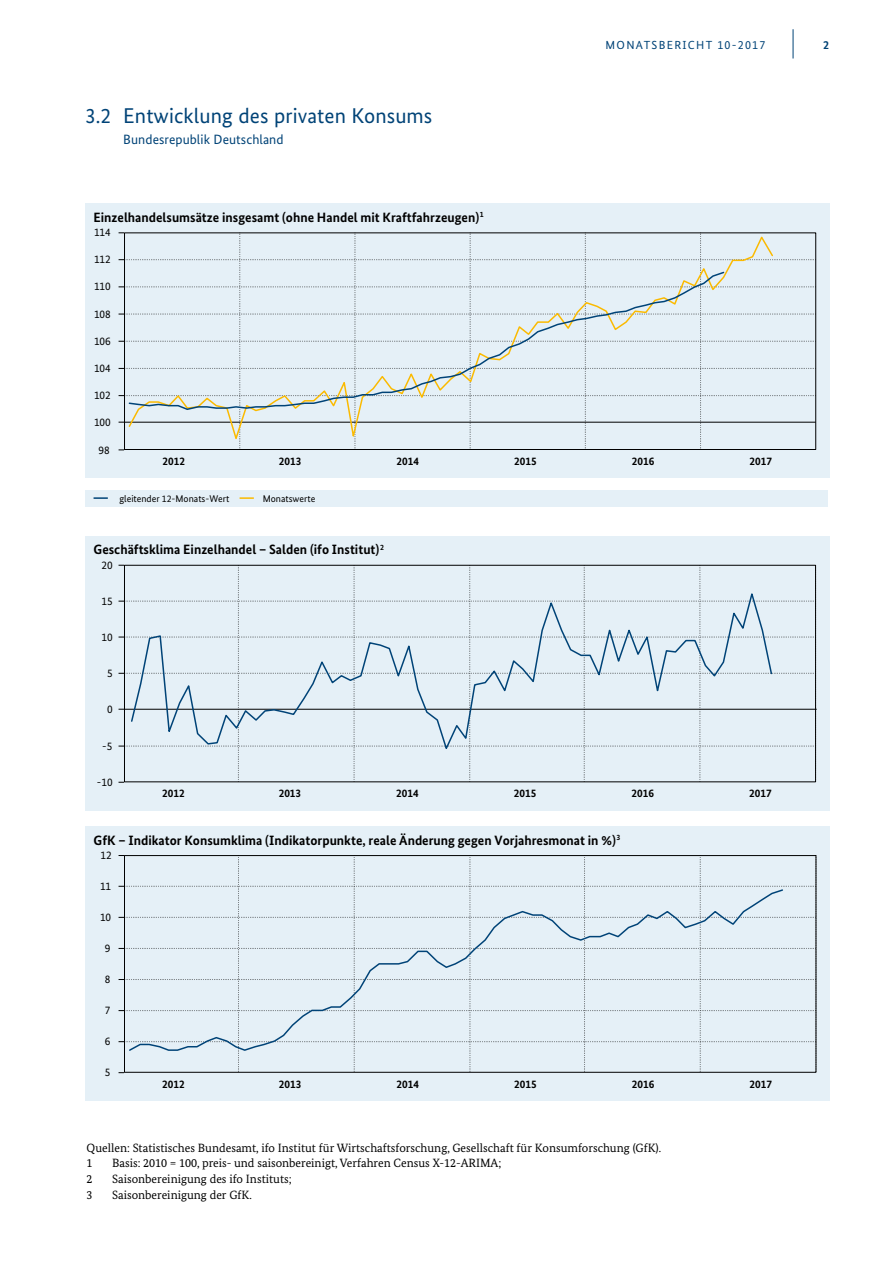
<style>
.page{position:relative;width:893px;height:1263px;background:#fff}
.page>*{position:absolute;margin:0;border:0;box-sizing:border-box;transform-origin:0 0}
.t1{font:21.3px "Bundes Sans";letter-spacing:.005em;color:#004377}
.t2{font:700 13.5px "Bundes Sans";color:#000}
.t3{font:13.5px "Bundes Sans";letter-spacing:.005em;color:#004377}
.t4{font:12px/15.8px "Bundes Serif";color:#000}
.t5{font:700 12px "Bundes Sans Office";color:#004275}
.t6{font:11.7px "Bundes Sans";letter-spacing:.11em;color:#004377}
.t7{font:700 11.25px "Bundes Sans";color:#000}
.t8{font:11.25px "Bundes Sans";color:#000}
.t9{font:9.75px "Bundes Sans";color:#000}
.s1{font-size:12px}
</style>
<div class="page">
<hr style="left:793px;top:29px;width:1px;height:30px;background:#004377">
<div style="left:85px;top:204px;width:744px;height:274px;background:#e5f0f7"></div>
<div style="left:124px;top:232px;width:692px;height:218px;border:1px solid #000"></div>
<svg style="left:127px;top:234px;width:647px;height:208px"></svg>
<svg style="left:128px;top:271px;width:597px;height:140px"></svg>
<div style="left:85px;top:536px;width:744px;height:274px;background:#e5f0f7"></div>
<hr style="left:125px;top:709px;width:692px;height:1px;background:#000">
<svg style="left:119px;top:565px;width:697px;height:217px"></svg>
<svg style="left:130px;top:588px;width:643px;height:164px"></svg>
<div style="left:85px;top:826px;width:744px;height:275px;background:#e5f0f7"></div>
<svg style="left:119px;top:855px;width:698px;height:217px"></svg>
<svg style="left:128px;top:888px;width:656px;height:164px"></svg>
<div style="left:85px;top:490px;width:743px;height:16px;background:#e5f0f7"></div>
<svg style="left:94px;top:497px;width:14px;height:2px"></svg>
<svg style="left:240px;top:497px;width:14px;height:2px"></svg>
<h1 class="t1" style="left:85px;top:103px;width:349px">3.2 Entwicklung des privaten Konsums</h1>
<p class="t3" style="left:123px;top:131px;width:162px">Bundesrepublik Deutschland</p>
<p class="t2" style="left:94px;top:209px;width:392px">Einzelhandelsumsätze insgesamt (ohne Handel mit Kraftfahrzeugen)<sup>1</sup></p>
<p class="t8" style="left:94px;top:225px;width:18px">114</p>
<p class="t8" style="left:94px;top:253px;width:18px">112</p>
<p class="t8" style="left:94px;top:280px;width:18px">110</p>
<p class="t8" style="left:94px;top:307px;width:18px">108</p>
<p class="t8" style="left:94px;top:334px;width:18px">106</p>
<p class="t8" style="left:94px;top:361px;width:18px">104</p>
<p class="t8" style="left:94px;top:388px;width:18px">102</p>
<p class="t8" style="left:94px;top:416px;width:18px">100</p>
<p class="t8" style="left:99px;top:443px;width:13px">98</p>
<p class="t6" style="left:606px;top:38px;width:161px">MONATSBERICHT <span class="s1">10-2017</span></p>
<p class="t7" style="left:163px;top:454px;width:24px">2012</p>
<p class="t7" style="left:279px;top:454px;width:24px">2013</p>
<p class="t7" style="left:397px;top:454px;width:24px">2014</p>
<p class="t7" style="left:514px;top:454px;width:24px">2015</p>
<p class="t7" style="left:632px;top:454px;width:24px">2016</p>
<p class="t7" style="left:749px;top:454px;width:24px">2017</p>
<p class="t9" style="left:119px;top:493px;width:112px">gleitender 12-Monats-Wert</p>
<p class="t9" style="left:263px;top:493px;width:54px">Monatswerte</p>
<p class="t2" style="left:94px;top:541px;width:292px">Geschäftsklima Einzelhandel – Salden (ifo Institut)<sup>2</sup></p>
<p class="t8" style="left:102px;top:558px;width:13px">20</p>
<p class="t8" style="left:102px;top:594px;width:13px">15</p>
<p class="t8" style="left:102px;top:630px;width:13px">10</p>
<p class="t8" style="left:107px;top:666px;width:7px">5</p>
<p class="t8" style="left:107px;top:703px;width:7px">0</p>
<p class="t8" style="left:102px;top:739px;width:12px">-5</p>
<p class="t8" style="left:97px;top:775px;width:17px">-10</p>
<p class="t7" style="left:162px;top:787px;width:24px">2012</p>
<p class="t7" style="left:279px;top:787px;width:24px">2013</p>
<p class="t7" style="left:396px;top:787px;width:24px">2014</p>
<p class="t7" style="left:514px;top:787px;width:24px">2015</p>
<p class="t7" style="left:631px;top:787px;width:24px">2016</p>
<p class="t7" style="left:749px;top:787px;width:24px">2017</p>
<p class="t2" style="left:94px;top:832px;width:528px">GfK – Indikator Konsumklima (Indikatorpunkte, reale Änderung gegen Vorjahresmonat in %)<sup>3</sup></p>
<p class="t8" style="left:100px;top:848px;width:13px">12</p>
<p class="t8" style="left:100px;top:879px;width:13px">11</p>
<p class="t8" style="left:100px;top:910px;width:13px">10</p>
<p class="t8" style="left:105px;top:941px;width:7px">9</p>
<p class="t8" style="left:105px;top:972px;width:7px">8</p>
<p class="t8" style="left:105px;top:1003px;width:7px">7</p>
<p class="t8" style="left:105px;top:1034px;width:7px">6</p>
<p class="t8" style="left:105px;top:1066px;width:7px">5</p>
<p class="t7" style="left:162px;top:1077px;width:24px">2012</p>
<p class="t7" style="left:279px;top:1077px;width:24px">2013</p>
<p class="t7" style="left:396px;top:1077px;width:24px">2014</p>
<p class="t7" style="left:514px;top:1077px;width:24px">2015</p>
<p class="t7" style="left:632px;top:1077px;width:24px">2016</p>
<p class="t7" style="left:749px;top:1077px;width:24px">2017</p>
<p class="t4" style="left:87px;top:1139px;width:576px">Quellen: Statistisches Bundesamt, ifo Institut für Wirtschaftsforschung, Gesellschaft für Konsumforschung (GfK).<br>1</p>
<p class="t4" style="left:112px;top:1155px;width:391px">Basis: 2010 = 100, preis- und saisonbereinigt, Verfahren Census X-12-ARIMA;</p>
<p class="t4" style="left:87px;top:1171px;width:7px">2</p>
<p class="t4" style="left:112px;top:1171px;width:181px">Saisonbereinigung des ifo Instituts;</p>
<p class="t4" style="left:87px;top:1187px;width:7px">3</p>
<p class="t4" style="left:112px;top:1187px;width:141px">Saisonbereinigung der GfK.</p>
<p class="t5" style="left:823px;top:38px;width:7px">2</p>
</div>
